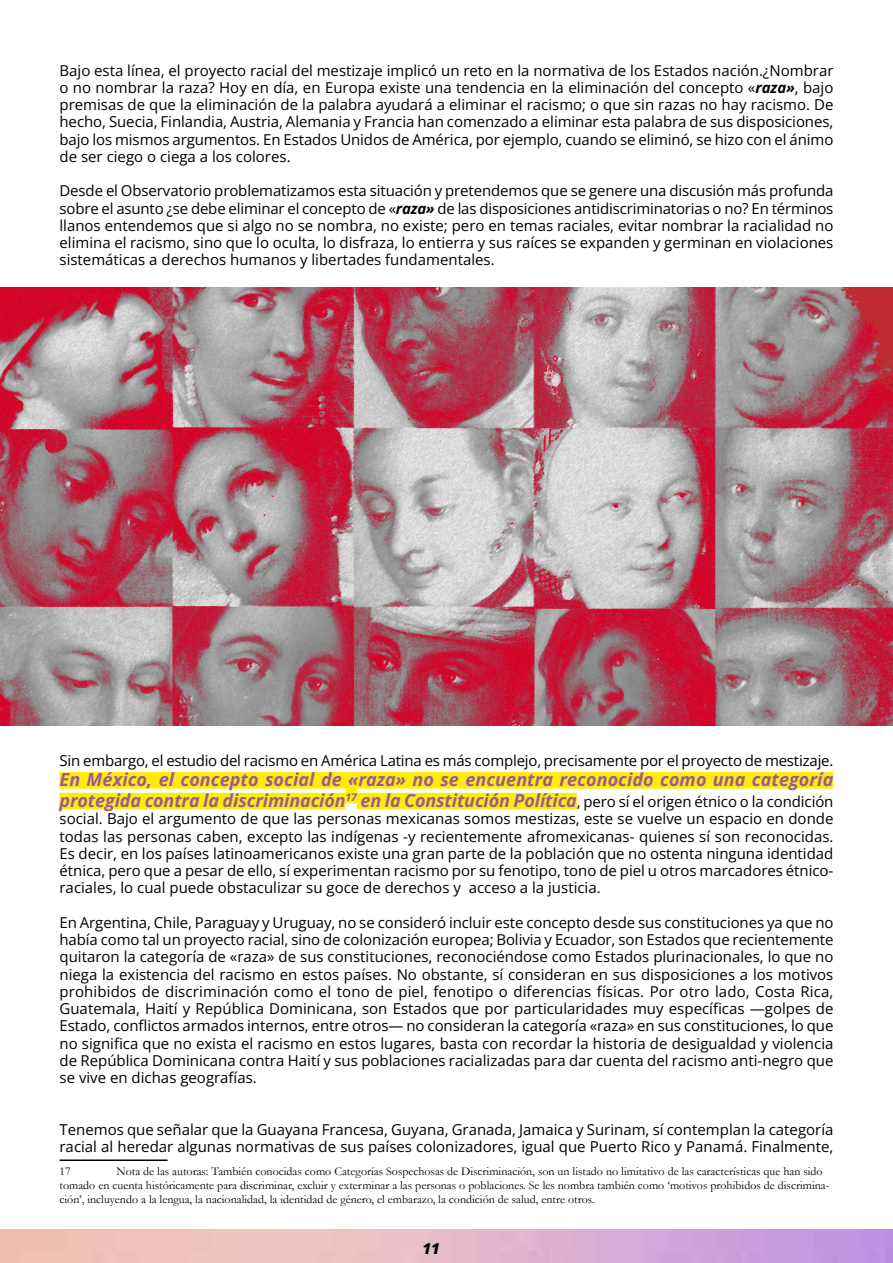
<style>
.page{position:relative;width:893px;height:1263px;background:#fff}
.page>*{position:absolute;margin:0;border:0;box-sizing:border-box;transform-origin:0 0}
.t1{font:italic 700 18px/20.7px "Open Sans";letter-spacing:.005em;color:#975aa0}
.t2{font:15px/17.2px "Open Sans";color:#000;text-align:justify}
.t3{font:italic 800 15px "Open Sans";color:#000}
.t4{font:12px/14.4px "Garamond";color:#000}
.s1{font-weight:700;font-style:italic}
.s2{font-weight:400;font-style:normal;font-size:15px;color:#000}
</style>
<div class="page">
<div style="left:60px;top:772px;width:773px;height:17px;background:#ffed00"></div>
<div style="left:60px;top:793px;width:286px;height:16px;background:#ffed00"></div>
<div style="left:346px;top:787px;width:11px;height:16px;background:#ffed00"></div>
<div style="left:357px;top:793px;width:220px;height:16px;background:#ffed00"></div>
<hr style="left:60px;top:1159px;width:108px;height:2px;background:#000">
<img style="left:0;top:287px;width:893px;height:438px">
<p class="t2" style="left:60px;top:61px;width:775px">Bajo esta línea, el proyecto racial del mestizaje implicó un reto en la normativa de los Estados nación.¿Nombrar o no nombrar la raza? Hoy en día, en Europa existe una tendencia en la eliminación del concepto «<span class="s1">raza»</span>, bajo premisas de que la eliminación de la palabra ayudará a eliminar el racismo; o que sin razas no hay racismo. De hecho, Suecia, Finlandia, Austria, Alemania y Francia han comenzado a eliminar esta palabra de sus disposiciones, bajo los mismos argumentos. En Estados Unidos de América, por ejemplo, cuando se eliminó, se hizo con el ánimo de ser ciego o ciega a los colores.</p>
<p class="t2" style="left:60px;top:182px;width:775px">Desde el Observatorio problematizamos esta situación y pretendemos que se genere una discusión más profunda sobre el asunto ¿se debe eliminar el concepto de «<span class="s1">raza»</span> de las disposiciones antidiscriminatorias o no? En términos llanos entendemos que si algo no se nombra, no existe; pero en temas raciales, evitar nombrar la racialidad no elimina el racismo, sino que lo oculta, lo disfraza, lo entierra y sus raíces se expanden y germinan en violaciones sistemáticas a derechos humanos y libertades fundamentales.</p>
<p class="t2" style="left:60px;top:751px;width:775px">Sin embargo, el estudio del racismo en América Latina es más complejo, precisamente por el proyecto de mestizaje.</p>
<p class="t1" style="left:60px;top:769px;width:775px">En México, el concepto social de «raza» no se encuentra reconocido como una categoría protegida contra la discriminación<sup>17</sup> en la Constitución Política<span class="s2">, pero sí el origen étnico o la condición</span></p>
<p class="t2" style="left:60px;top:810px;width:775px">social. Bajo el argumento de que las personas mexicanas somos mestizas, este se vuelve un espacio en donde todas las personas caben, excepto las indígenas -y recientemente afromexicanas- quienes sí son reconocidas.<br>Es decir, en los países latinoamericanos existe una gran parte de la población que no ostenta ninguna identidad étnica, pero que a pesar de ello, sí experimentan racismo por su fenotipo, tono de piel u otros marcadores étnico&shy;raciales, lo cual puede obstaculizar su goce de derechos y acceso a la justicia.</p>
<p class="t2" style="left:60px;top:913px;width:775px">En Argentina, Chile, Paraguay y Uruguay, no se consideró incluir este concepto desde sus constituciones ya que no había como tal un proyecto racial, sino de colonización europea; Bolivia y Ecuador, son Estados que recientemente quitaron la categoría de «raza» de sus constituciones, reconociéndose como Estados plurinacionales, lo que no niega la existencia del racismo en estos países. No obstante, sí consideran en sus disposiciones a los motivos prohibidos de discriminación como el tono de piel, fenotipo o diferencias físicas. Por otro lado, Costa Rica, Guatemala, Haití y República Dominicana, son Estados que por particularidades muy específicas —golpes de Estado, conflictos armados internos, entre otros— no consideran la categoría «raza» en sus constituciones, lo que no significa que no exista el racismo en estos lugares, basta con recordar la historia de desigualdad y violencia de República Dominicana contra Haití y sus poblaciones racializadas para dar cuenta del racismo anti-negro que se vive en dichas geografías.</p>
<p class="t2" style="left:60px;top:1120px;width:775px">Tenemos que señalar que la Guayana Francesa, Guyana, Granada, Jamaica y Surinam, sí contemplan la categoría racial al heredar algunas normativas de sus países colonizadores, igual que Puerto Rico y Panamá. Finalmente,</p>
<p class="t4" style="left:60px;top:1163px;width:13px">17</p>
<p class="t4" style="left:60px;top:1163px;width:771px;text-indent:57px">Nota de las autoras: También conocidas como Categorías Sospechosas de Discriminación, son un listado no limitativo de las características que han sido tomado en cuenta históricamente para discriminar, excluir y exterminar a las personas o poblaciones. Se les nombra también como ‘motivos prohibidos de discrimina&shy;ción’, incluyendo a la lengua, la nacionalidad, la identidad de género, el embarazo, la condición de salud, entre otros.</p>
<p class="t3" style="left:422px;top:1238px;width:19px">11</p>
</div>
